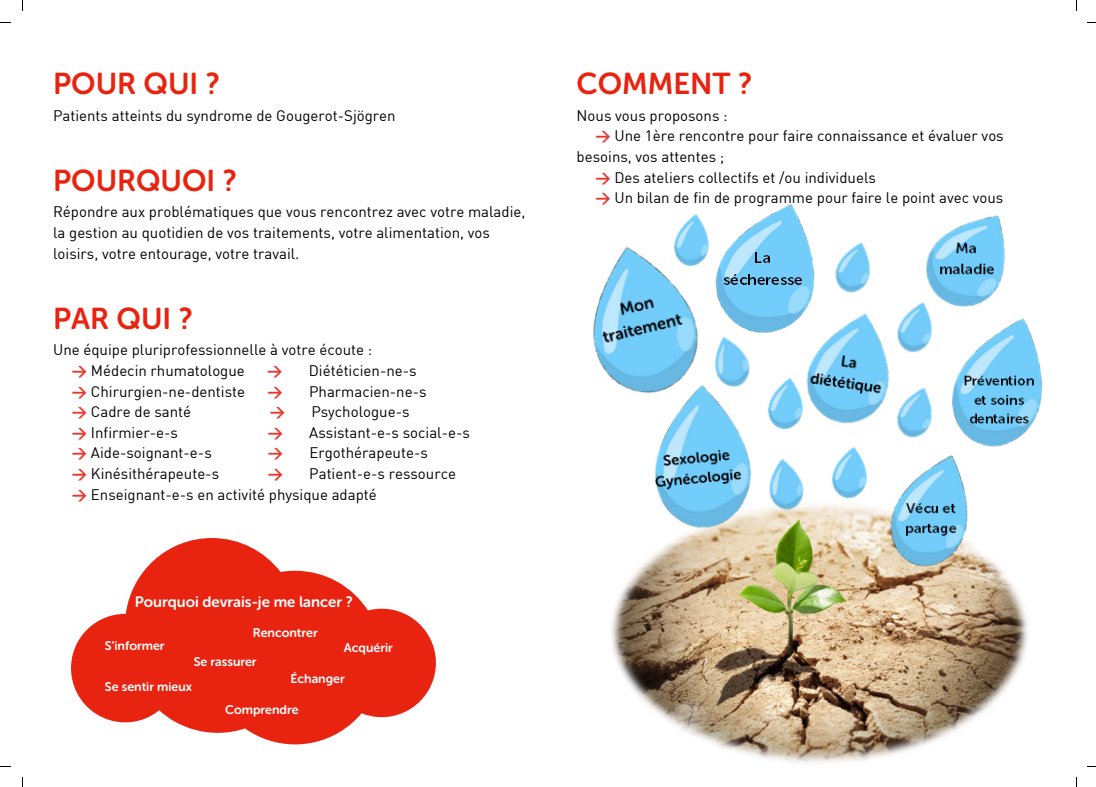
<style>
.page{position:relative;width:1096px;height:787px;background:#fff}
.page>*{position:absolute;margin:0;border:0;box-sizing:border-box;transform-origin:0 0}
.t1{font:30px "Museo Sans Rounded 700";color:#e82310}
.t2{font:15px/20.6px "DIN";color:#000}
.t3{font:15px "Museo Sans Rounded 700";color:#fff}
.t4{font:12.5px "Museo Sans Rounded 700";color:#fff}
.s1{font-weight:700;color:#eb362e}
</style>
<div class="page">
<svg style="left:71px;top:538px;width:365px;height:206px;fill:#e82310"></svg>
<img style="left:611px;top:505px;width:417px;height:258px">
<img style="left:592px;top:247px;width:103px;height:145px">
<img style="left:715px;top:204px;width:100px;height:129px">
<img style="left:926px;top:215px;width:79px;height:87px">
<img style="left:886px;top:458px;width:92px;height:123px">
<img style="left:946px;top:297px;width:97px;height:167px">
<img style="left:798px;top:297px;width:91px;height:127px">
<img style="left:640px;top:367px;width:120px;height:179px">
<img style="left:666px;top:205px;width:50px;height:69px">
<img style="left:886px;top:289px;width:59px;height:76px">
<img style="left:885px;top:374px;width:47px;height:64px">
<img style="left:693px;top:319px;width:74px;height:84px">
<img style="left:760px;top:368px;width:50px;height:62px">
<img style="left:751px;top:444px;width:67px;height:80px">
<img style="left:824px;top:447px;width:50px;height:59px">
<img style="left:824px;top:242px;width:59px;height:63px">
<p class="t1" style="left:53px;top:66px;width:168px">POUR QUI ?</p>
<p class="t2" style="left:53px;top:105px;width:344px">Patients atteints du syndrome de Gougerot-Sjögren</p>
<p class="t1" style="left:53px;top:163px;width:185px">POURQUOI ?</p>
<p class="t2" style="left:53px;top:201px;width:474px">Répondre aux problématiques que vous rencontrez avec votre maladie, la gestion au quotidien de vos traitements, votre alimentation, vos loisirs, votre entourage, votre travail.</p>
<p class="t1" style="left:53px;top:301px;width:141px">PAR QUI ?</p>
<p class="t2" style="left:53px;top:339px;width:321px">Une équipe pluriprofessionnelle à votre écoute :</p>
<p class="t2" style="left:72px;top:360px;width:174px"><span class="s1">&gt;</span> Médecin rhumatologue</p>
<p class="t2" style="left:267px;top:360px;width:151px"><span class="s1">&gt;</span> Diététicien-ne-s</p>
<p class="t2" style="left:72px;top:380px;width:175px"><span class="s1">&gt;</span> Chirurgien-ne-dentiste</p>
<p class="t2" style="left:267px;top:380px;width:160px"><span class="s1">&gt;</span> Pharmacien-ne-s</p>
<p class="t2" style="left:72px;top:401px;width:121px"><span class="s1">&gt;</span> Cadre de santé</p>
<p class="t2" style="left:270px;top:401px;width:141px"><span class="s1">&gt;</span> Psychologue-s</p>
<p class="t2" style="left:72px;top:422px;width:108px"><span class="s1">&gt;</span> Infirmier-e-s</p>
<p class="t2" style="left:268px;top:422px;width:204px"><span class="s1">&gt;</span> Assistant-e-s social-e-s</p>
<p class="t2" style="left:72px;top:442px;width:141px"><span class="s1">&gt;</span> Aide-soignant-e-s</p>
<p class="t2" style="left:268px;top:442px;width:161px"><span class="s1">&gt;</span> Ergothérapeute-s</p>
<p class="t2" style="left:72px;top:463px;width:149px"><span class="s1">&gt;</span> Kinésithérapeute-s</p>
<p class="t2" style="left:268px;top:463px;width:190px"><span class="s1">&gt;</span> Patient-e-s ressource</p>
<p class="t2" style="left:72px;top:483px;width:306px"><span class="s1">&gt;</span> Enseignant-e-s en activité physique adapté</p>
<p class="t3" style="left:135px;top:593px;width:219px">Pourquoi devrais-je me lancer ?</p>
<p class="t4" style="left:105px;top:638px;width:61px">S’informer</p>
<p class="t4" style="left:253px;top:626px;width:66px">Rencontrer</p>
<p class="t4" style="left:344px;top:640px;width:50px">Acquérir</p>
<p class="t4" style="left:290px;top:671px;width:56px">Échanger</p>
<p class="t4" style="left:225px;top:703px;width:75px">Comprendre</p>
<p class="t4" style="left:194px;top:654px;width:64px">Se rassurer</p>
<p class="t4" style="left:105px;top:679px;width:89px">Se sentir mieux</p>
<p class="t1" style="left:576px;top:66px;width:177px">COMMENT ?</p>
<p class="t2" style="left:576px;top:105px;width:152px">Nous vous proposons :</p>
<p class="t2" style="left:576px;top:125px;width:428px;text-indent:19px"><span class="s1">&gt;</span> Une 1ère rencontre pour faire connaissance et évaluer vos besoins, vos attentes ;</p>
<p class="t2" style="left:595px;top:166px;width:282px"><span class="s1">&gt;</span> Des ateliers collectifs et /ou individuels</p>
<p class="t2" style="left:595px;top:187px;width:409px"><span class="s1">&gt;</span> Un bilan de fin de programme pour faire le point avec vous</p>
</div>
